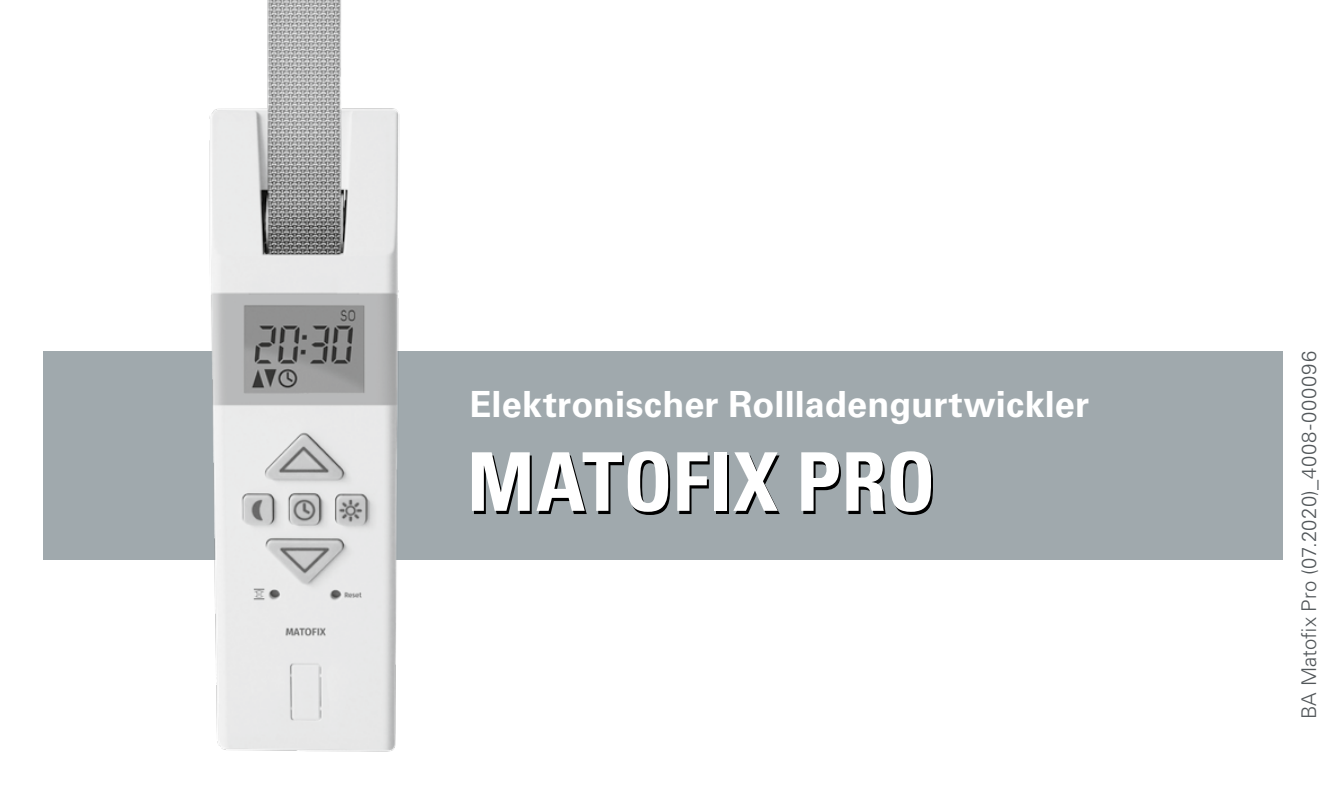
<style>
.page{position:relative;width:1340px;height:798px;background:#fff}
.page>*{position:absolute;margin:0;border:0;box-sizing:border-box;transform-origin:0 0}
.t1{font:700 condensed 81px "Univers LT Std";letter-spacing:.005em;color:#000}
.t2{font:700 36px "Univers LT Std";letter-spacing:.005em;color:#fff}
.t3{font:300 20.25px "Univers LT Std";letter-spacing:.02em;color:#52575a}
</style>
<div class="page">
<div style="left:43px;top:351px;width:1239px;height:209px;background:#a0a9ad"></div>
<img style="left:209px;top:0;width:191px;height:752px">
<p class="t2" style="left:469px;top:383px;width:621px">Elektronischer Rollladengurtwickler</p>
<h1 class="t1" style="left:469px;top:435px;width:470px">MATOFIX PRO</h1>
<p class="t3" style="left:1296px;top:719px;width:369px;rotate:-90deg">BA Matofix Pro (07.2020)_4008-000096</p>
</div>
